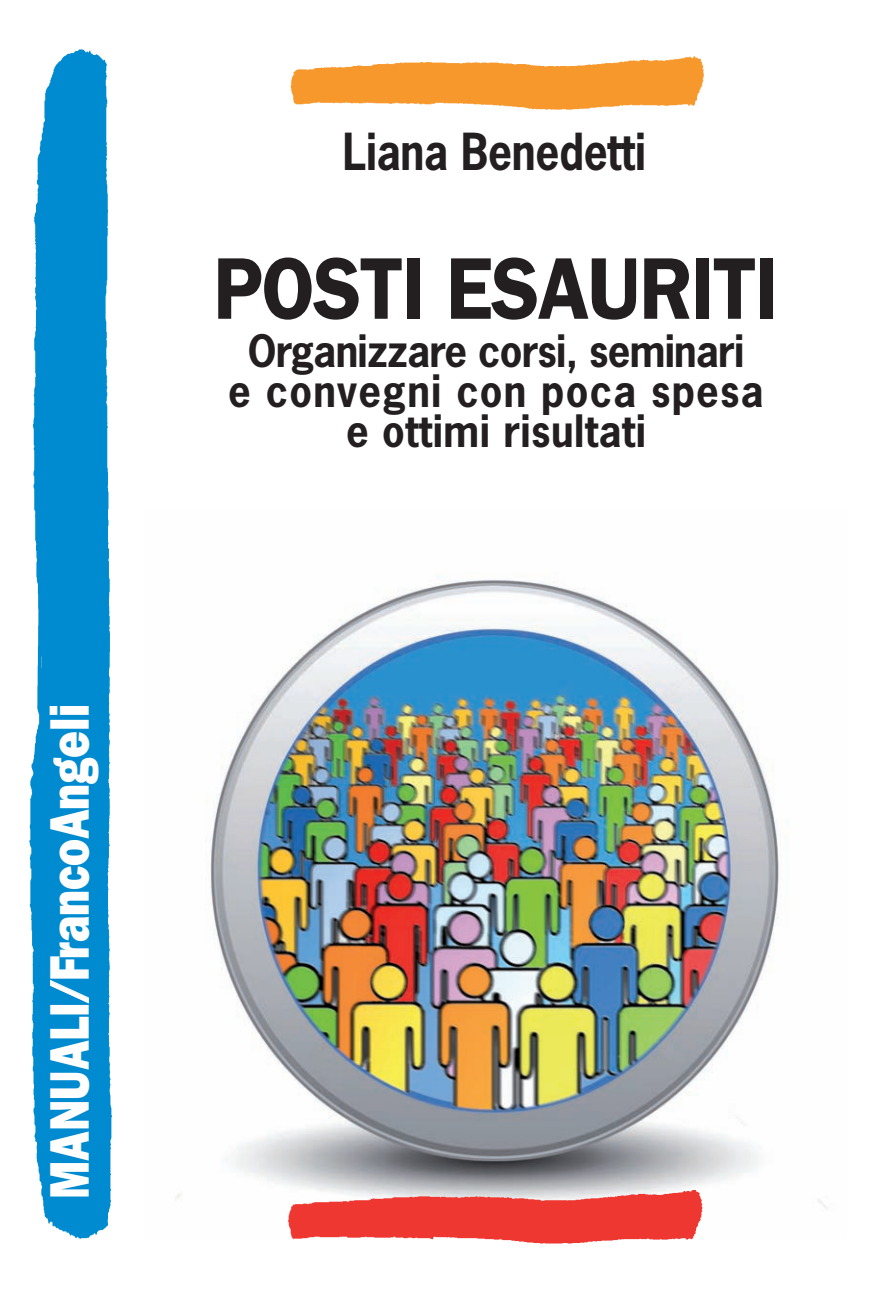
<style>
.page{position:relative;width:881px;height:1309px;background:#fff}
.page>*{position:absolute;margin:0;border:0;box-sizing:border-box;transform-origin:0 0}
.t1{font:600 88px "Franklin Gothic";letter-spacing:-.025em;color:#231f20;scale:.92 1}
.t2{font:800 56px "Franklin Gothic";color:#fff;scale:.8 1}
.t3{font:700 48px "News Gothic";letter-spacing:-.005em;color:#231f20;scale:.88 1}
.t4{font:700 42px/40px "News Gothic";letter-spacing:.01em;color:#231f20;text-align:center;scale:.95 1}
.s1{font-size:44px}
</style>
<div class="page">
<img style="left:29px;top:49px;width:799px;height:1195px">
<h2 class="t2" style="left:50px;top:1199px;width:621px;rotate:-90deg">MANUALI<span class="s1">/</span>FrancoAngeli</h2>
<p class="t3" style="left:343px;top:132px;width:346px">Liana Benedetti</p>
<h1 class="t1" style="left:213px;top:258px;width:616px">POSTI ESAURITI</h1>
<p class="t4" style="left:228px;top:334px;width:565px">Organizzare corsi, seminari<br>e convegni con poca spesa e ottimi risultati</p>
</div>
